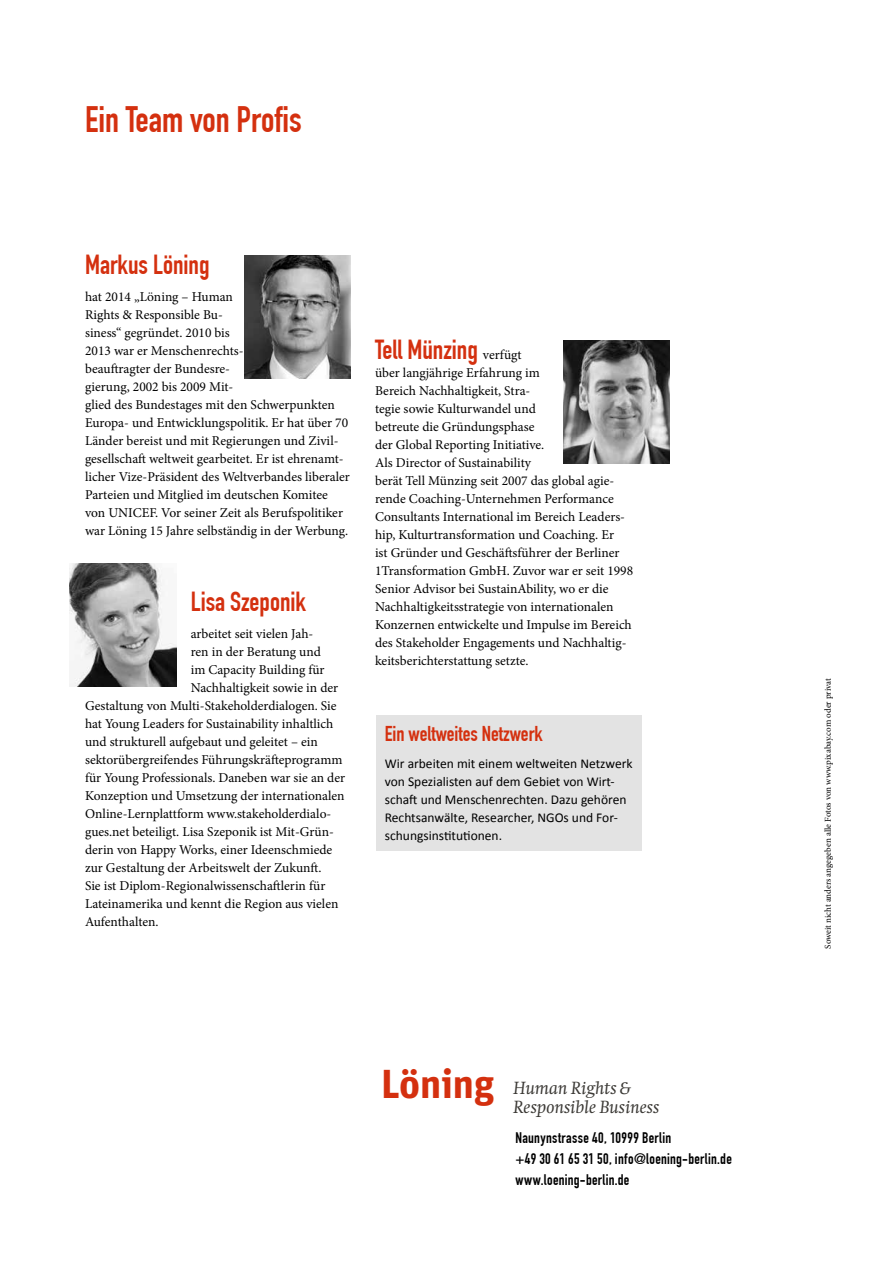
<style>
.page{position:relative;width:893px;height:1263px;background:#fff}
.page>*{position:absolute;margin:0;border:0;box-sizing:border-box;transform-origin:0 0}
.t1{font:700 40.5px "Unit OT";letter-spacing:-.005em;color:#d4300f}
.t2{font:700 36px "DIN Condensed";color:#d4300f}
.t3{font:700 27px "DIN Condensed";color:#d4300f}
.t4{font:700 21px "DIN Condensed";color:#d4300f}
.t5{font:italic 18px/19.5px "Swift LT Std";color:#3c3a36}
.t6{font:700 15px/21px "DIN Condensed";letter-spacing:.02em;color:#000}
.t7{font:13.5px/18px "Minion Pro";color:#000}
.t8{font:13.5px/18px "Calibri";color:#000}
.t9{font:9px "Minion Pro";letter-spacing:-.005em;color:#000}
.s1{font-family:"Minion Pro";font-weight:400;font-size:13.5px;color:#000}
</style>
<div class="page">
<img style="left:563px;top:340px;width:106px;height:123px">
<img style="left:244px;top:255px;width:107px;height:123px">
<img style="left:70px;top:563px;width:106px;height:123px">
<div style="left:376px;top:716px;width:266px;height:135px;background:#e3e3e3"></div>
<h2 class="t2" style="left:85px;top:98px;width:218px">Ein Team von Profis</h2>
<h3 class="t3" style="left:85px;top:249px;width:126px">Markus Löning</h3>
<p class="t7" style="left:85px;top:288px;width:266px">hat 2014 „Löning – Human<br>Rights &amp; Responsible Bu-<br>siness“ gegründet. 2010 bis<br>2013 war er Menschenrechts-<br>beauftragter der Bundesre-<br>gierung, 2002 bis 2009 Mit-<br>glied des Bundestages mit den Schwerpunkten Europa- und Entwicklungspolitik. Er hat über 70<br>Länder bereist und mit Regierungen und Zivil&shy;gesellschaft weltweit gearbeitet. Er ist ehrenamt&shy;licher Vize-Präsident des Weltverbandes liberaler Parteien und Mitglied im deutschen Komitee von UNICEF. Vor seiner Zeit als Berufspolitiker war Löning 15 Jahre selbständig in der Werbung.</p>
<h3 class="t3" style="left:191px;top:585px;width:117px">Lisa Szeponik</h3>
<p class="t7" style="left:191px;top:624px;width:124px">arbeitet seit vielen Jah-</p>
<p class="t7" style="left:191px;top:642px;width:132px">ren in der Beratung und</p>
<p class="t7" style="left:191px;top:660px;width:135px">im Capacity Building für</p>
<p class="t7" style="left:191px;top:678px;width:149px">Nachhaltigkeit sowie in der</p>
<p class="t7" style="left:85px;top:696px;width:253px">Gestaltung von Multi-Stakeholderdialogen. Sie</p>
<p class="t7" style="left:85px;top:714px;width:250px">hat Young Leaders for Sustainability inhaltlich</p>
<p class="t7" style="left:85px;top:732px;width:234px">und strukturell aufgebaut und geleitet – ein</p>
<p class="t7" style="left:85px;top:750px;width:259px">sektorübergreifendes Führungskräfteprogramm</p>
<p class="t7" style="left:85px;top:768px;width:262px">für Young Professionals. Daneben war sie an der</p>
<p class="t7" style="left:85px;top:786px;width:261px">Konzeption und Umsetzung der internationalen</p>
<p class="t7" style="left:85px;top:804px;width:248px">Online-Lernplattform www.stakeholderdialo-</p>
<p class="t7" style="left:85px;top:822px;width:250px">gues.net beteiligt. Lisa Szeponik ist Mit-Grün-</p>
<p class="t7" style="left:85px;top:840px;width:249px">derin von Happy Works, einer Ideenschmiede</p>
<p class="t7" style="left:85px;top:858px;width:238px">zur Gestaltung der Arbeitswelt der Zukunft.</p>
<p class="t7" style="left:85px;top:876px;width:242px">Sie ist Diplom-Regionalwissenschaftlerin für</p>
<p class="t7" style="left:85px;top:894px;width:255px">Lateinamerika und kennt die Region aus vielen</p>
<p class="t7" style="left:85px;top:912px;width:75px">Aufenthalten.</p>
<h3 class="t3" style="left:375px;top:334px;width:148px">Tell Münzing <span class="s1">verfügt</span></h3>
<p class="t7" style="left:375px;top:364px;width:260px">über langjährige Erfahrung im<br>Bereich Nachhaltigkeit, Stra-<br>tegie sowie Kulturwandel und<br>betreute die Gründungsphase<br>der Global Reporting Initiative.<br>Als Director of Sustainability<br>berät Tell Münzing seit 2007 das global agie&shy;rende Coaching-Unternehmen Performance Consultants International im Bereich Leaders&shy;hip, Kulturtransformation und Coaching. Er<br>ist Gründer und Geschäftsführer der Berliner 1Transformation GmbH. Zuvor war er seit 1998<br>Senior Advisor bei SustainAbility, wo er die Nachhaltigkeitsstrategie von internationalen Konzernen entwickelte und Impulse im Bereich des Stakeholder Engagements und Nachhaltig&shy;keitsberichterstattung setzte.</p>
<h3 class="t4" style="left:385px;top:722px;width:159px">Ein weltweites Netzwerk</h3>
<p class="t8" style="left:385px;top:755px;width:249px">Wir arbeiten mit einem weltweiten Netzwerk von Spezialisten auf dem Gebiet von Wirt&shy;schaft und Menschenrechten. Dazu gehören Rechtsanwälte, Researcher, NGOs und For&shy;schungsinstitutionen.</p>
<h1 class="t1" style="left:381px;top:1058px;width:115px">Löning</h1>
<h3 class="t5" style="left:513px;top:1078px;width:148px">Human Rights &amp;<br>Responsible Business</h3>
<p class="t6" style="left:515px;top:1127px;width:218px">Naunynstrasse 40, 10999 Berlin<br>+49 30 61 65 31 50, info@loening-berlin.de www.loening-berlin.de</p>
<p class="t9" style="left:822px;top:949px;width:272px;rotate:-90deg">Soweit nicht anders angegeben alle Fotos von www.pixabay.com oder privat</p>
</div>
